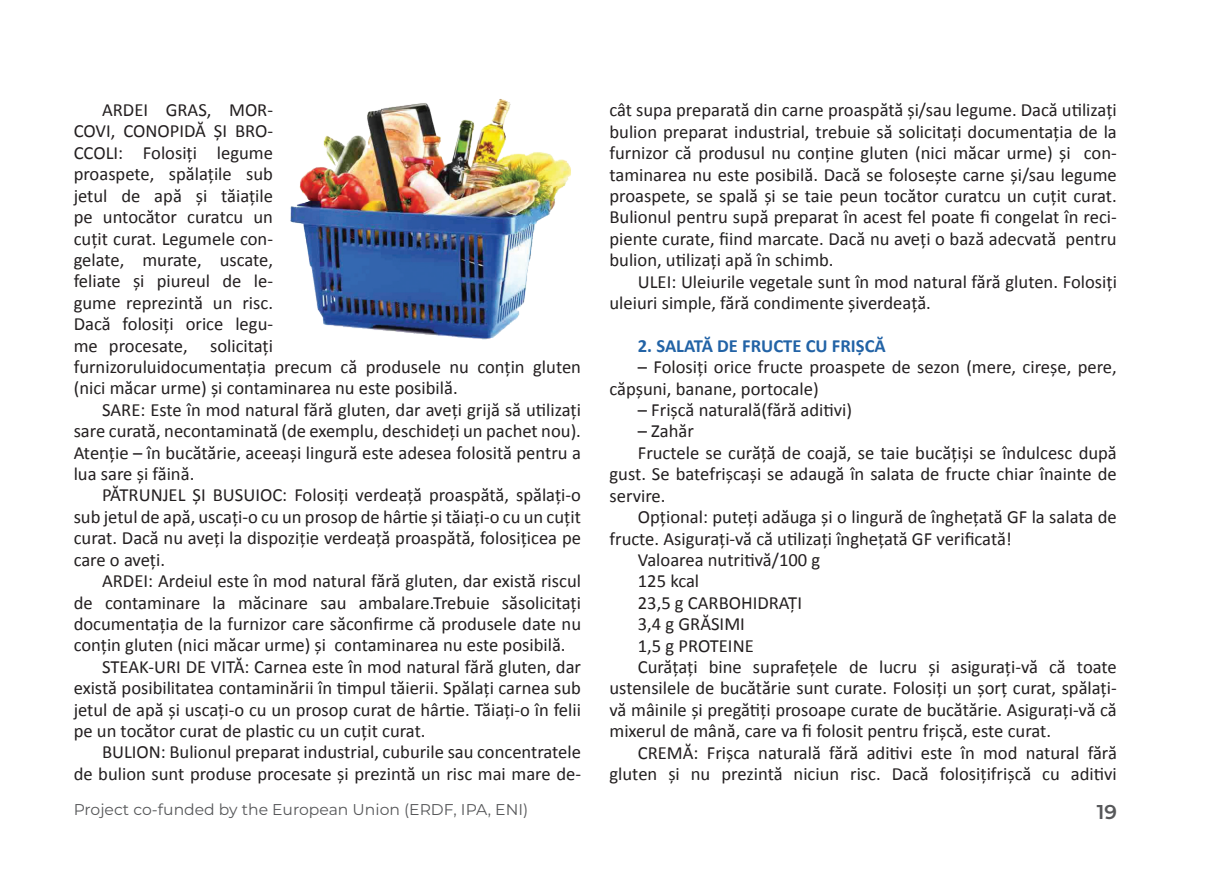
<style>
.page{position:relative;width:1219px;height:896px;background:#fff}
.page>*{position:absolute;margin:0;border:0;box-sizing:border-box;transform-origin:0 0}
.t1{font:600 20px "Montserrat";color:#57585a}
.t2{font:18.6px/21.4px "Calibri";color:#231f20}
.t3{font:700 18.6px "Calibri";color:#2263a6}
.t4{font:15.6px "Montserrat";color:#57585a}
</style>
<div class="page">
<img style="left:290px;top:99px;width:281px;height:241px">
<p class="t2" style="left:74px;top:98px;width:509px;text-indent:28px">ARDEI GRAS, MOR-<br>COVI, CONOPIDĂ ȘI BRO-<br>CCOLI: Folosiți legume<br>proaspete, spălațile sub<br>jetul de apă și tăiațile<br>pe untocător curatcu un<br>cuțit curat. Legumele con-<br>gelate, murate, uscate,<br>feliate și piureul de le-<br>gume reprezintă un risc.<br>Dacă folosiți orice legu-<br>me procesate, solicitați<br>furnizoruluidocumentația precum că produsele nu conțin gluten (nici măcar urme) și contaminarea nu este posibilă.</p>
<p class="t2" style="left:74px;top:398px;width:509px;text-align:justify;text-indent:28px">SARE: Este în mod natural fără gluten, dar aveți grijă să utilizați sare curată, necontaminată (de exemplu, deschideți un pachet nou).<br>Atenție – în bucătărie, aceeași lingură este adesea folosită pentru a lua sare și făină.</p>
<p class="t2" style="left:74px;top:484px;width:509px;text-align:justify;text-indent:28px">PĂTRUNJEL ȘI BUSUIOC: Folosiți verdeață proaspătă, spălați-o sub jetul de apă, uscați-o cu un prosop de hârtie și tăiați-o cu un cuțit curat. Dacă nu aveți la dispoziție verdeață proaspătă, folosițicea pe care o aveți.</p>
<p class="t2" style="left:102px;top:569px;width:481px">ARDEI: Ardeiul este în mod natural fără gluten, dar există riscul</p>
<p class="t2" style="left:74px;top:591px;width:509px">de contaminare la măcinare sau ambalare.Trebuie săsolicitați</p>
<p class="t2" style="left:74px;top:612px;width:509px">documentația de la furnizor care săconfirme că produsele date nu</p>
<p class="t2" style="left:74px;top:633px;width:493px">conțin gluten (nici măcar urme) și contaminarea nu este posibilă.</p>
<p class="t2" style="left:102px;top:655px;width:481px">STEAK-URI DE VITĂ: Carnea este în mod natural fără gluten, dar</p>
<p class="t2" style="left:74px;top:676px;width:509px">există posibilitatea contaminării în timpul tăierii. Spălați carnea sub</p>
<p class="t2" style="left:74px;top:698px;width:509px">jetul de apă și uscați-o cu un prosop curat de hârtie. Tăiați-o în felii</p>
<p class="t2" style="left:74px;top:719px;width:353px">pe un tocător curat de plastic cu un cuțit curat.</p>
<p class="t2" style="left:102px;top:741px;width:481px">BULION: Bulionul preparat industrial, cuburile sau concentratele</p>
<p class="t2" style="left:74px;top:762px;width:509px">de bulion sunt produse procesate și prezintă un risc mai mare de-</p>
<p class="t2" style="left:609px;top:99px;width:509px;text-align:justify">cât supa preparată din carne proaspătă și/sau legume. Dacă utilizați bulion preparat industrial, trebuie să solicitați documentația de la furnizor că produsul nu conține gluten (nici măcar urme) și con&shy;taminarea nu este posibilă. Dacă se folosește carne și/sau legume proaspete, se spală și se taie peun tocător curatcu un cuțit curat.<br>Bulionul pentru supă preparat în acest fel poate fi congelat în reci&shy;piente curate, fiind marcate. Dacă nu aveți o bază adecvată pentru bulion, utilizați apă în schimb.</p>
<p class="t2" style="left:609px;top:270px;width:509px;text-indent:28px">ULEI: Uleiurile vegetale sunt în mod natural fără gluten. Folosiți uleiuri simple, fără condimente șiverdeață.</p>
<p class="t3" style="left:638px;top:334px;width:249px">2. SALATĂ DE FRUCTE CU FRIȘCĂ</p>
<p class="t2" style="left:609px;top:355px;width:509px;text-indent:28px">– Folosiți orice fructe proaspete de sezon (mere, cireșe, pere, căpșuni, banane, portocale)</p>
<p class="t2" style="left:638px;top:398px;width:216px">– Frișcă naturală(fără aditivi)</p>
<p class="t2" style="left:638px;top:420px;width:58px">– Zahăr</p>
<p class="t2" style="left:638px;top:441px;width:480px">Fructele se curăță de coajă, se taie bucățiși se îndulcesc după</p>
<p class="t2" style="left:609px;top:462px;width:509px">gust. Se batefrișcași se adaugă în salata de fructe chiar înainte de</p>
<p class="t2" style="left:609px;top:484px;width:58px">servire.</p>
<p class="t2" style="left:638px;top:505px;width:480px">Opțional: puteți adăuga și o lingură de înghețată GF la salata de</p>
<p class="t2" style="left:609px;top:527px;width:404px">fructe. Asigurați-vă că utilizați înghețată GF verificată!</p>
<p class="t2" style="left:638px;top:548px;width:184px">Valoarea nutritivă/100 g</p>
<p class="t2" style="left:638px;top:569px;width:63px">125 kcal</p>
<p class="t2" style="left:638px;top:591px;width:166px">23,5 g CARBOHIDRAȚI</p>
<p class="t2" style="left:638px;top:612px;width:109px">3,4 g GRĂSIMI</p>
<p class="t2" style="left:638px;top:634px;width:117px">1,5 g PROTEINE</p>
<p class="t2" style="left:638px;top:655px;width:480px">Curățați bine suprafețele de lucru și asigurați-vă că toate</p>
<p class="t2" style="left:609px;top:677px;width:509px">ustensilele de bucătărie sunt curate. Folosiți un șorț curat, spălați-</p>
<p class="t2" style="left:609px;top:698px;width:509px">vă mâinile și pregătiți prosoape curate de bucătărie. Asigurați-vă că</p>
<p class="t2" style="left:609px;top:719px;width:443px">mixerul de mână, care va fi folosit pentru frișcă, este curat.</p>
<p class="t2" style="left:638px;top:741px;width:481px">CREMĂ: Frișca naturală fără aditivi este în mod natural fără</p>
<p class="t2" style="left:609px;top:762px;width:509px">gluten și nu prezintă niciun risc. Dacă folosițifrișcă cu aditivi</p>
<p class="t4" style="left:74px;top:798px;width:456px">Project co-funded by the European Union (ERDF, IPA, ENI)</p>
<p class="t1" style="left:1097px;top:797px;width:22px">19</p>
</div>
